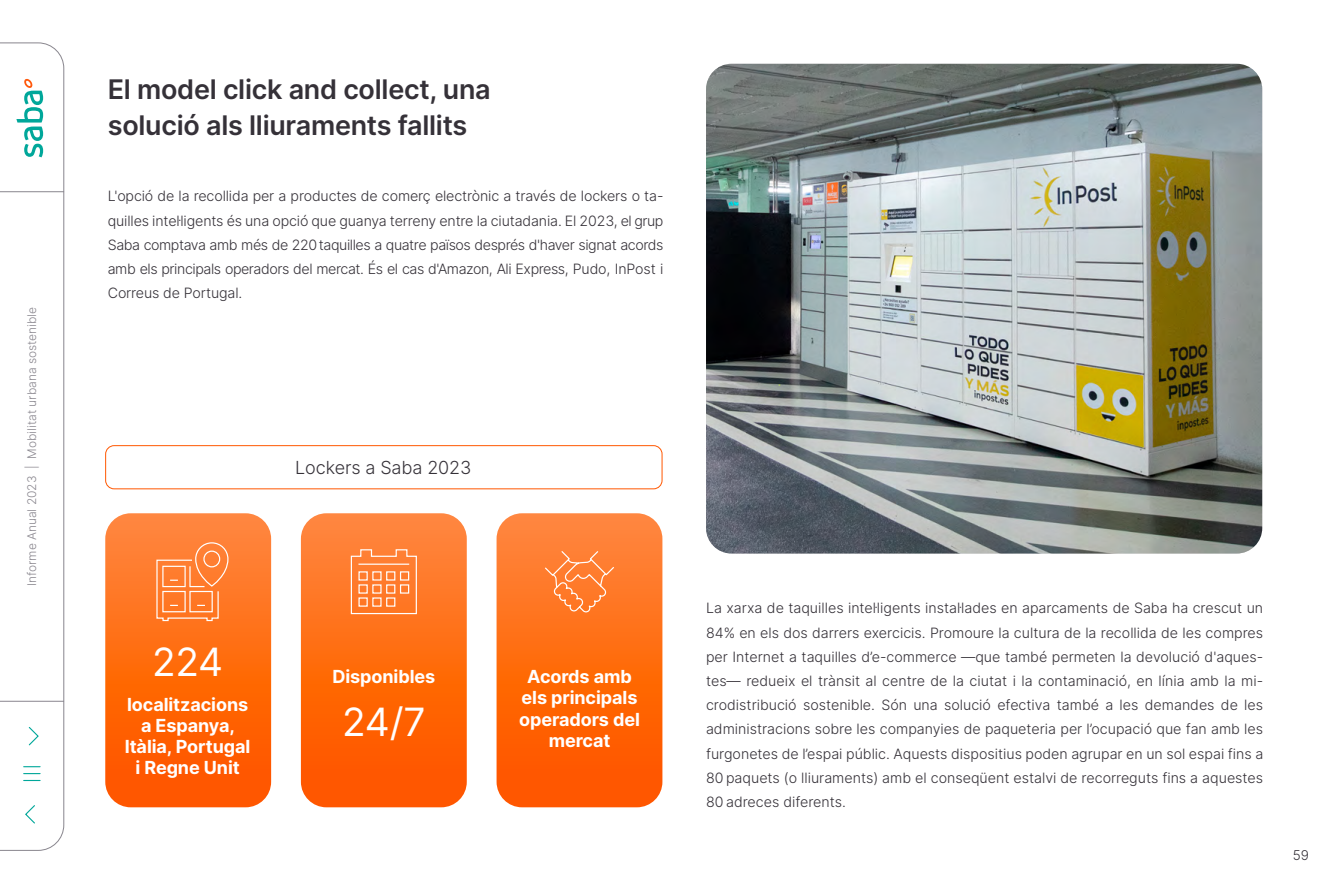
<style>
.page{position:relative;width:1327px;height:893px;background:#fff}
.page>*{position:absolute;margin:0;border:0;box-sizing:border-box;transform-origin:0 0}
.t1{font:39px "Inter";color:#fff}
.t2{font:600 27px/36px "Inter";letter-spacing:-.01em;color:#353138}
.t3{font:700 18px/21px "Inter";letter-spacing:-.005em;color:#fff;text-align:center}
.t4{font:300 18px "Inter";letter-spacing:-.005em;color:#353138}
.t5{font:300 14.25px/24.3px "Inter";letter-spacing:-.01em;color:#353138;text-align:justify}
.t6{font:300 13.5px "Inter";color:#353138}
.t7{font:300 12px "Inter";color:#89868e}
</style>
<div class="page">
<svg style="left:105px;top:513px;width:166px;height:294px;background:#ff6c15"></svg>
<svg style="left:301px;top:513px;width:166px;height:294px;background:#ff6d15"></svg>
<svg style="left:496px;top:513px;width:166px;height:294px;background:#ff6d16"></svg>
<div style="left:105px;top:445px;width:557px;height:44px;border:1px solid #ff5700;border-radius:9px"></div>
<img style="left:706px;top:64px;width:556px;height:490px">
<svg style="left:350px;top:549px;width:67px;height:66px;background:#ff9250"></svg>
<hr style="left:359px;top:564px;width:50px;height:1px;background:#fff">
<svg style="left:543px;top:550px;width:72px;height:70px;background:#ff853b"></svg>
<svg style="left:156px;top:542px;width:73px;height:80px;background:#ff8c48"></svg>
<svg style="left:0;top:43px;width:64px;height:808px"></svg>
<svg style="left:16px;top:78px;width:27px;height:79px"></svg>
<svg style="left:23px;top:726px;width:18px;height:99px"></svg>
<hr style="left:0;top:191px;width:64px;height:1px;background:#89868e">
<hr style="left:0;top:701px;width:64px;height:1px;background:#89868e">
<p class="t7" style="left:23px;top:586px;width:281px;rotate:-90deg">Informe Anual 2023 | Mobilitat urbana sostenible</p>
<h2 class="t2" style="left:108px;top:71px;width:384px">El model click and collect, una solució als lliuraments fallits</h2>
<p class="t5" style="left:108px;top:184px;width:557px">L'opció de la recollida per a productes de comerç electrònic a través de lockers o ta&shy;quilles intel·ligents és una opció que guanya terreny entre la ciutadania. El 2023, el grup Saba comptava amb més de 220 taquilles a quatre països després d'haver signat acords amb els principals operadors del mercat. És el cas d'Amazon, Ali Express, Pudo, InPost i Correus de Portugal.</p>
<p class="t4" style="left:295px;top:454px;width:178px">Lockers a Saba 2023</p>
<h1 class="t1" style="left:152px;top:634px;width:73px">224</h1>
<p class="t3" style="left:125px;top:693px;width:127px">localitzacions a Espanya,<br>Itàlia, Portugal i Regne Unit</p>
<p class="t3" style="left:332px;top:666px;width:104px">Disponibles</p>
<p class="t3" style="left:519px;top:666px;width:122px">Acords amb els principals operadors del mercat</p>
<h1 class="t1" style="left:342px;top:693px;width:85px">24/7</h1>
<p class="t5" style="left:706px;top:596px;width:559px">La xarxa de taquilles intel·ligents instal·lades en aparcaments de Saba ha crescut un 84% en els dos darrers exercicis. Promoure la cultura de la recollida de les compres per Internet a taquilles d’e-commerce —que també permeten la devolució d'aques&shy;tes— redueix el trànsit al centre de la ciutat i la contaminació, en línia amb la mi&shy;crodistribució sostenible. Són una solució efectiva també a les demandes de les administracions sobre les companyies de paqueteria per l’ocupació que fan amb les furgonetes de l’espai públic. Aquests dispositius poden agrupar en un sol espai fins a 80 paquets (o lliuraments) amb el conseqüent estalvi de recorreguts fins a aquestes 80 adreces diferents.</p>
<p class="t6" style="left:1292px;top:846px;width:18px">59</p>
</div>
